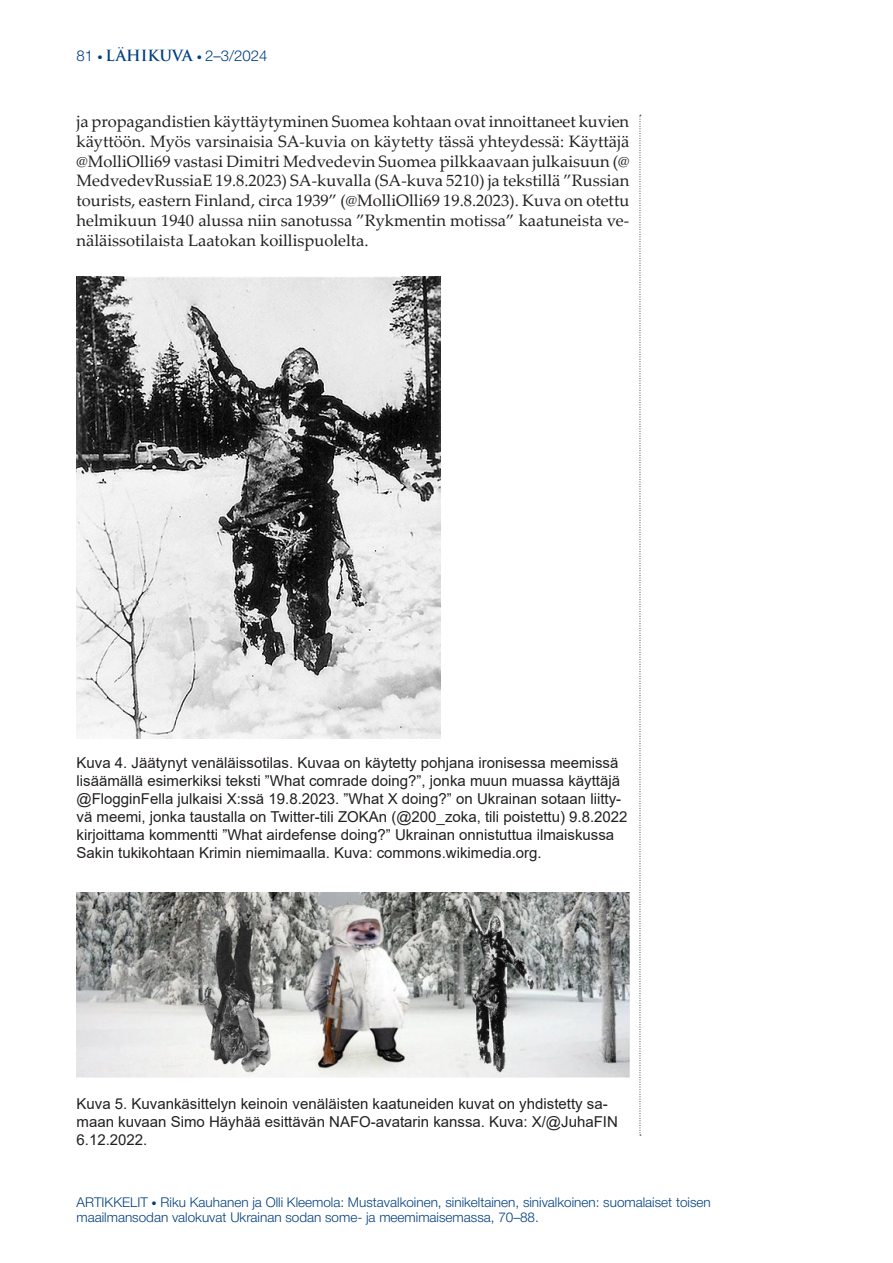
<style>
.page{position:relative;width:893px;height:1263px;background:#fff}
.page>*{position:absolute;margin:0;border:0;box-sizing:border-box;transform-origin:0 0}
.Artikkelit_leipis{font:16.5px/19.8px "Palatino Linotype";color:#231f20;text-align:justify}
.Kuvateksti{font:15px/18px "Arial";color:#231f20}
.t1{font:300 15px "Helvetica Neue";color:#003f80}
.t2{font:300 13.5px/15px "Helvetica Neue";color:#003f80}
.s1{font-weight:400;font-style:italic;font-size:10.5px}
.s2{font-family:"Trajan Pro 3";font-weight:600}
.s3{font-size:10.5px}
</style>
<div class="page">
<svg style="left:640px;top:115px;width:1px;height:1021px"></svg>
<img style="left:77px;top:276px;width:364px;height:463px">
<img style="left:77px;top:892px;width:552px;height:186px">
<p class="t1" style="left:77px;top:44px;width:193px">81 <span class="s1">•</span> <span class="s2">LÄHIKUVA</span> <span class="s1">•</span> 2–3/2024</p>
<p class="Artikkelit_leipis" style="left:77px;top:111px;width:554px">ja propagandistien käyttäytyminen Suomea kohtaan ovat innoittaneet kuvien käyttöön. Myös varsinaisia SA-kuvia on käytetty tässä yhteydessä: Käyttäjä @MolliOlli69 vastasi Dimitri Medvedevin Suomea pilkkaavaan julkaisuun (@ MedvedevRussiaE 19.8.2023) SA-kuvalla (SA-kuva 5210) ja tekstillä ”Russian tourists, eastern Finland, circa 1939” (@MolliOlli69 19.8.2023). Kuva on otettu helmikuun 1940 alussa niin sanotussa ”Rykmentin motissa” kaatuneista ve&shy;näläissotilaista Laatokan koillispuolelta.</p>
<p class="Kuvateksti" style="left:77px;top:754px;width:553px">Kuva 4. Jäätynyt venäläissotilas. Kuvaa on käytetty pohjana ironisessa meemissä lisäämällä esimerkiksi teksti ”What comrade doing?”, jonka muun muassa käyttäjä @FlogginFella julkaisi X:ssä 19.8.2023. ”What X doing?” on Ukrainan sotaan liitty&shy;vä meemi, jonka taustalla on Twitter-tili ZOKAn (@200_zoka, tili poistettu) 9.8.2022 kirjoittama kommentti ”What airdefense doing?” Ukrainan onnistuttua ilmaiskussa Sakin tukikohtaan Krimin niemimaalla. Kuva: commons.wikimedia.org.</p>
<p class="Kuvateksti" style="left:77px;top:1094px;width:543px">Kuva 5. Kuvankäsittelyn keinoin venäläisten kaatuneiden kuvat on yhdistetty sa&shy;maan kuvaan Simo Häyhää esittävän NAFO-avatarin kanssa. Kuva: X/@JuhaFIN<br>6.12.2022.</p>
<p class="t2" style="left:77px;top:1194px;width:636px">ARTIKKELIT <span class="s3">•</span> Riku Kauhanen ja Olli Kleemola: Mustavalkoinen, sinikeltainen, sinivalkoinen: suomalaiset toisen maailmansodan valokuvat Ukrainan sodan some- ja meemimaisemassa, 70–88.</p>
</div>
